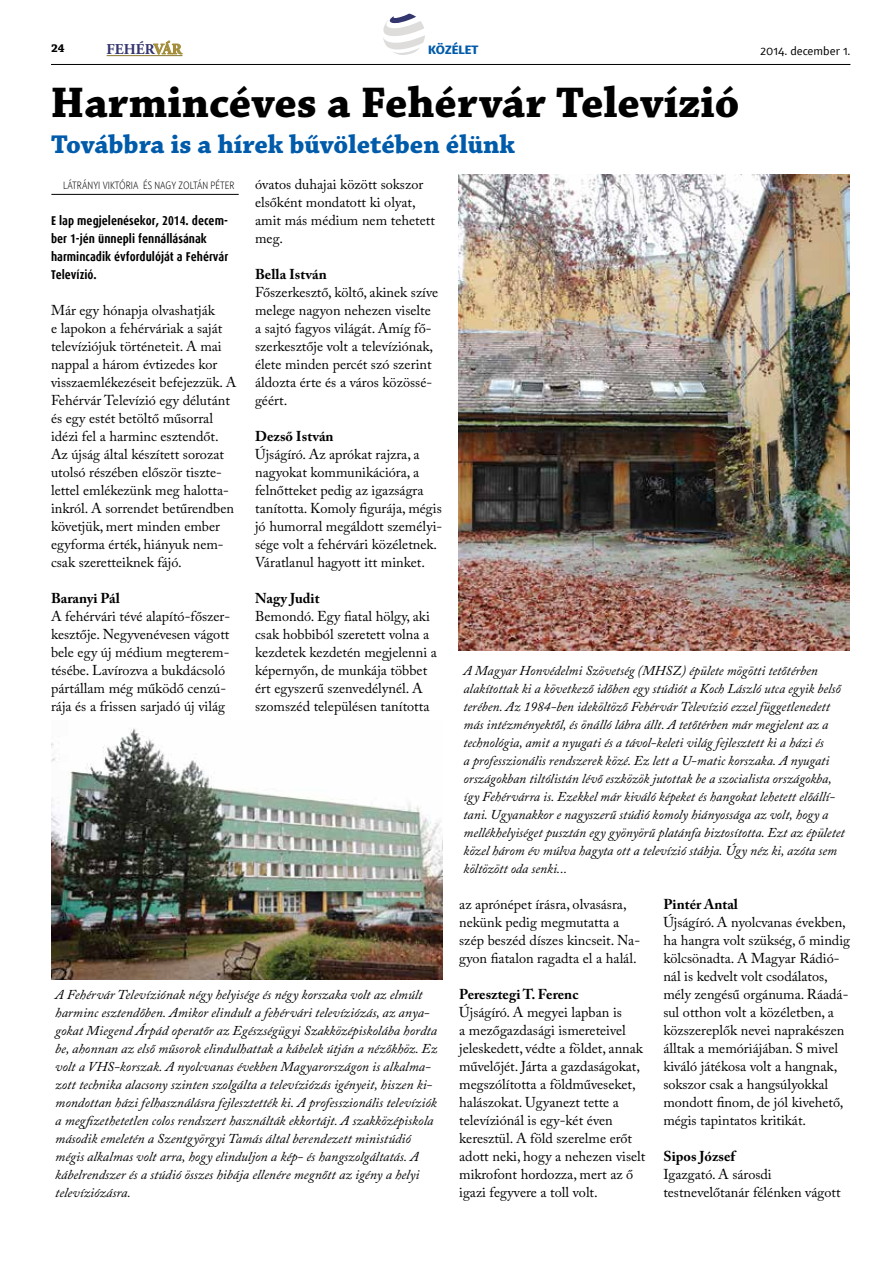
<style>
.page{position:relative;width:893px;height:1263px;background:#fff}
.page>*{position:absolute;margin:0;border:0;box-sizing:border-box;transform-origin:0 0}
.t1{font:700 45px "Chaparral Pro";color:#000}
.t2{font:700 27px "Chaparral Pro";color:#005baa}
.t3{font:700 15px "Adobe Garamond Pro";color:#34346e}
.t4{font:14.25px/18px "Adobe Caslon Pro";color:#000}
.t5{font:700 14.25px "Adobe Caslon Pro";color:#000}
.t6{font:italic 13.5px/18px "Adobe Caslon Pro";color:#000}
.t7{font:700 12.75px/18px "Dax CE Condensed";color:#000}
.t8{font:12px "Textra LT";color:#000}
.t9{font:800 12px "Textra LT";color:#005baa}
.t10{font:700 12px "Chaparral Pro";color:#000}
.t11{font:300 10.5px "Textra LT";color:#000;scale:.88 1}
.s1{color:#a38d38}
</style>
<div class="page">
<svg style="left:153px;top:41px;width:29px;height:13px"></svg>
<hr style="left:107px;top:55px;width:75px;height:1px;background:#87762c">
<hr style="left:51px;top:64px;width:799px;height:1px;background:#000">
<svg style="left:383px;top:14px;width:42px;height:41px"></svg>
<hr style="left:51px;top:194px;width:188px;height:1px;background:#000">
<img style="left:51px;top:728px;width:391px;height:251px">
<img style="left:459px;top:175px;width:391px;height:476px">
<p class="t10" style="left:51px;top:41px;width:15px">24</p>
<p class="t3" style="left:107px;top:40px;width:77px">FEHÉR<span class="s1">VÁR</span></p>
<p class="t9" style="left:428px;top:42px;width:52px">KÖZÉLET</p>
<p class="t8" style="left:760px;top:43px;width:92px">2014. december 1.</p>
<h1 class="t1" style="left:51px;top:76px;width:690px">Harmincéves a Fehérvár Televízió</h1>
<h2 class="t2" style="left:51px;top:128px;width:465px">Továbbra is a hírek bűvöletében élünk</h2>
<p class="t4" style="left:255px;top:175px;width:181px">óvatos duhajai között sokszor elsőként mondatott ki olyat, amit más médium nem tehetett meg.</p>
<p class="t5" style="left:255px;top:266px;width:73px">Bella István</p>
<p class="t4" style="left:255px;top:283px;width:184px">Főszerkesztő, költő, akinek szíve melege nagyon nehezen viselte a sajtó fagyos világát. Amíg fő&shy;szerkesztője volt a televíziónak, élete minden percét szó szerint áldozta érte és a város közössé&shy;géért.</p>
<p class="t5" style="left:255px;top:428px;width:80px">Dezső István</p>
<p class="t4" style="left:255px;top:445px;width:189px">Újságíró. Az aprókat rajzra, a nagyokat kommunikációra, a felnőtteket pedig az igazságra tanította. Komoly figurája, mégis jó humorral megáldott személyi&shy;sége volt a fehérvári közéletnek.<br>Váratlanul hagyott itt minket.</p>
<p class="t5" style="left:255px;top:589px;width:66px">Nagy Judit</p>
<p class="t4" style="left:255px;top:607px;width:183px">Bemondó. Egy fiatal hölgy, aki csak hobbiból szeretett volna a kezdetek kezdetén megjelenni a képernyőn, de munkája többet ért egyszerű szenvedélynél. A szomszéd településen tanította</p>
<p class="t11" style="left:63px;top:179px;width:196px">LÁTRÁNYI VIKTÓRIA ÉS NAGY ZOLTÁN PÉTER</p>
<p class="t7" style="left:51px;top:212px;width:179px">E lap megjelenésekor, 2014. decem&shy;ber 1-jén ünnepli fennállásának harmincadik évfordulóját a Fehérvár<br>Televízió.</p>
<p class="t4" style="left:51px;top:301px;width:187px">Már egy hónapja olvashatják<br>e lapokon a fehérváriak a saját televíziójuk történeteit. A mai nappal a három évtizedes kor visszaemlékezéseit befejezzük. A<br>Fehérvár Televízió egy délutánt és egy estét betöltő műsorral idézi fel a harminc esztendőt.<br>Az újság által készített sorozat utolsó részében először tiszte&shy;lettel emlékezünk meg halotta&shy;inkról. A sorrendet betűrendben követjük, mert minden ember egyforma érték, hiányuk nem&shy;csak szeretteiknek fájó.</p>
<p class="t5" style="left:51px;top:589px;width:70px">Baranyi Pál</p>
<p class="t4" style="left:51px;top:607px;width:181px">A fehérvári tévé alapító-főszer&shy;kesztője. Negyvenévesen vágott bele egy új médium megterem&shy;tésébe. Lavírozva a bukdácsoló pártállam még működő cenzú&shy;rája és a frissen sarjadó új világ</p>
<p class="t6" style="left:463px;top:661px;width:383px">A Magyar Honvédelmi Szövetség (MHSZ) épülete mögötti tetőtérben alakítottak ki a következő időben egy stúdiót a Koch László utca egyik belső terében. Az 1984-ben ideköltöző Fehérvár Televízió ezzel függetlenedett más intézményektől, és önálló lábra állt. A tetőtérben már megjelent az a technológia, amit a nyugati és a távol-keleti világ fejlesztett ki a házi és<br>a professzionális rendszerek közé. Ez lett a U-matic korszaka. A nyugati országokban tiltólistán lévő eszközök jutottak be a szocialista országokba, így Fehérvárra is. Ezekkel már kiváló képeket és hangokat lehetett előállí&shy;tani. Ugyanakkor e nagyszerű stúdió komoly hiányossága az volt, hogy a mellékhelyiséget pusztán egy gyönyörű platánfa biztosította. Ezt az épületet közel három év múlva hagyta ott a televízió stábja. Úgy néz ki, azóta sem költözött oda senki...</p>
<p class="t6" style="left:55px;top:985px;width:384px">A Fehérvár Televíziónak négy helyisége és négy korszaka volt az elmúlt harminc esztendőben. Amikor elindult a fehérvári televíziózás, az anya&shy;gokat Miegend Árpád operatőr az Egészségügyi Szakközépiskolába hordta be, ahonnan az első műsorok elindulhattak a kábelek útján a nézőkhöz. Ez volt a VHS-korszak. A nyolcvanas években Magyarországon is alkalma&shy;zott technika alacsony szinten szolgálta a televíziózás igényeit, hiszen ki&shy;mondottan házi felhasználásra fejlesztették ki. A professzionális televíziók a megfizethetetlen colos rendszert használták ekkortájt. A szakközépiskola második emeletén a Szentgyörgyi Tamás által berendezett ministúdió mégis alkalmas volt arra, hogy elinduljon a kép- és hangszolgáltatás. A kábelrendszer és a stúdió összes hibája ellenére megnőtt az igény a helyi televíziózásra.</p>
<p class="t4" style="left:459px;top:895px;width:182px">az aprónépet írásra, olvasásra, nekünk pedig megmutatta a szép beszéd díszes kincseit. Na&shy;gyon fiatalon ragadta el a halál.</p>
<p class="t5" style="left:459px;top:985px;width:121px">Peresztegi T. Ferenc</p>
<p class="t4" style="left:459px;top:1003px;width:188px">Újságíró. A megyei lapban is<br>a mezőgazdasági ismereteivel jeleskedett, védte a földet, annak művelőjét. Járta a gazdaságokat, megszólította a földműveseket, halászokat. Ugyanezt tette a televíziónál is egy-két éven keresztül. A föld szerelme erőt adott neki, hogy a nehezen viselt mikrofont hordozza, mert az ő igazi fegyvere a toll volt.</p>
<p class="t5" style="left:663px;top:895px;width:76px">Pintér Antal</p>
<p class="t4" style="left:663px;top:913px;width:188px">Újságíró. A nyolcvanas években, ha hangra volt szükség, ő mindig kölcsönadta. A Magyar Rádió&shy;nál is kedvelt volt csodálatos, mély zengésű orgánuma. Ráadá&shy;sul otthon volt a közéletben, a közszereplők nevei naprakészen álltak a memóriájában. S mivel kiváló játékosa volt a hangnak, sokszor csak a hangsúlyokkal mondott finom, de jól kivehető, mégis tapintatos kritikát.</p>
<p class="t5" style="left:663px;top:1147px;width:73px">Sipos József</p>
<p class="t4" style="left:663px;top:1165px;width:179px">Igazgató. A sárosdi testnevelőtanár félénken vágott</p>
</div>
